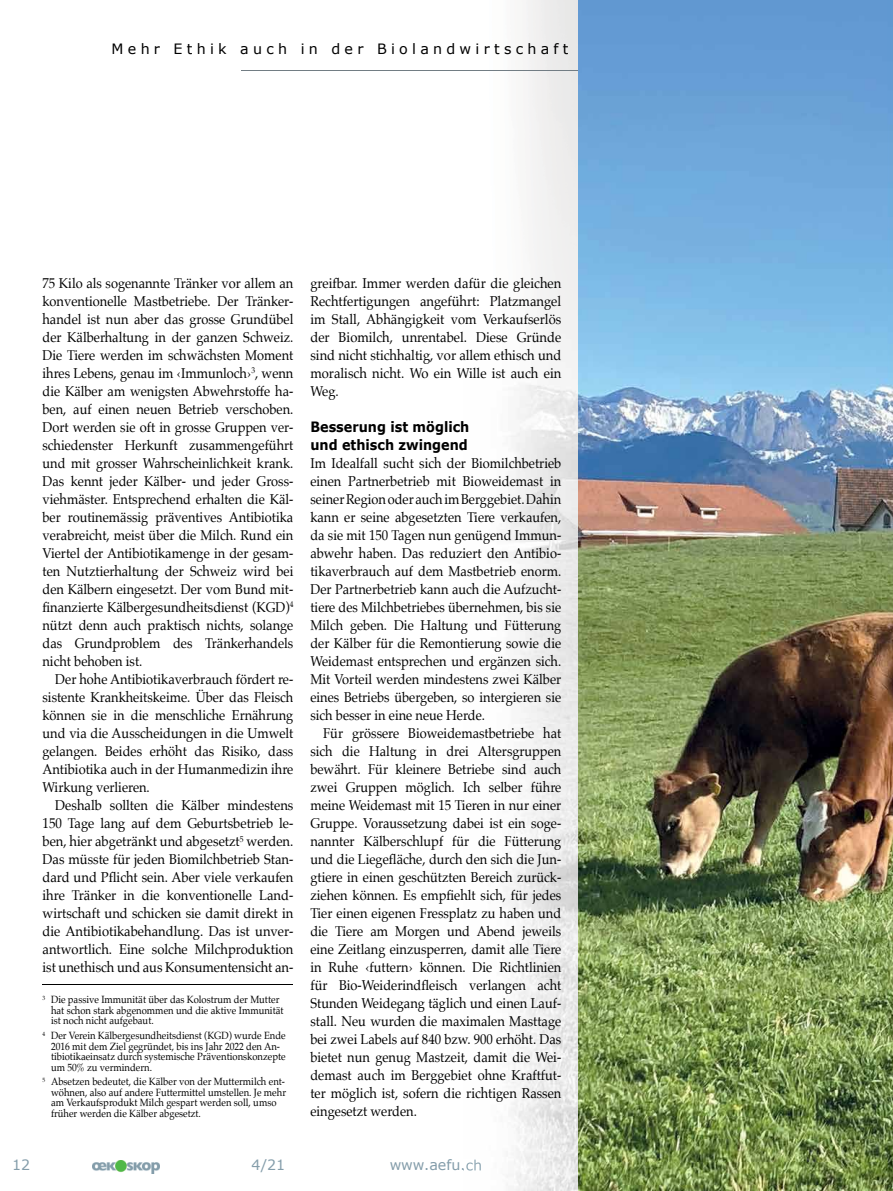
<style>
.page{position:relative;width:893px;height:1191px;background:#fff}
.page>*{position:absolute;margin:0;border:0;box-sizing:border-box;transform-origin:0 0}
.t1{font:14.25px/18px "Palatino";color:#000;text-align:justify;scale:.9 1}
.t2{font:14.25px/18px "Palatino";color:#000;text-align:justify;scale:.91 1}
.t3{font:700 14.25px/18px "Verdana";color:#000;scale:.9 1}
.t4{font:14.25px "Verdana";letter-spacing:.3em;color:#000}
.t5{font:14.25px "Verdana";color:#849daa}
.t6{font:10.5px/10.5px "Palatino";color:#000;scale:.9 1}
</style>
<div class="page">
<img style="left:92px;top:1160px;width:67px;height:13px">
<img style="left:463px;top:0;width:115px;height:1191px">
<img style="left:463px;top:1159px;width:18px;height:11px">
<hr style="left:241px;top:70px;width:586px;height:1px;background:#727d84">
<hr style="left:43px;top:983px;width:250px;height:1px;background:#000">
<img style="left:578px;top:0;width:315px;height:1191px">
<p class="t4" style="left:112px;top:40px;width:458px">Mehr Ethik auch in der Biolandwirtschaft</p>
<p class="t1" style="left:43px;top:274px;width:280px">75 Kilo als sogenannte Tränker vor allem an konventionelle Mastbetriebe. Der Tränker&shy;handel ist nun aber das grosse Grundübel der Kälberhaltung in der ganzen Schweiz.<br>Die Tiere werden im schwächsten Moment ihres Lebens, genau im ‹Immunloch›<sup>3</sup>, wenn die Kälber am wenigsten Abwehrstoffe ha&shy;ben, auf einen neuen Betrieb verschoben.<br>Dort werden sie oft in grosse Gruppen ver&shy;schiedenster Herkunft zusammengeführt und mit grosser Wahrscheinlichkeit krank.<br>Das kennt jeder Kälber- und jeder Gross&shy;viehmäster. Entsprechend erhalten die Käl&shy;ber routinemässig präventives Antibiotika verabreicht, meist über die Milch. Rund ein Viertel der Antibiotikamenge in der gesam&shy;ten Nutztierhaltung der Schweiz wird bei den Kälbern eingesetzt. Der vom Bund mit&shy;finanzierte Kälbergesundheitsdienst (KGD)<sup>4 </sup>nützt denn auch praktisch nichts, solange das Grundproblem des Tränkerhandels nicht behoben ist.</p>
<p class="t1" style="left:43px;top:670px;width:280px;text-indent:13px">Der hohe Antibiotikaverbrauch fördert re&shy;sistente Krankheitskeime. Über das Fleisch können sie in die menschliche Ernährung und via die Ausscheidungen in die Umwelt gelangen. Beides erhöht das Risiko, dass Antibiotika auch in der Humanmedizin ihre Wirkung verlieren.</p>
<p class="t2" style="left:43px;top:796px;width:277px;text-indent:13px">Deshalb sollten die Kälber mindestens 150 Tage lang auf dem Geburtsbetrieb le&shy;ben, hier abgetränkt und abgesetzt<sup>5</sup> werden.<br>Das müsste für jeden Biomilchbetrieb Stan&shy;dard und Pflicht sein. Aber viele verkaufen ihre Tränker in die konventionelle Land&shy;wirtschaft und schicken sie damit direkt in die Antibiotikabehandlung. Das ist unver&shy;antwortlich. Eine solche Milchproduktion ist unethisch und aus Konsumentensicht an-</p>
<p class="t6" style="left:51px;top:994px;width:260px;text-indent:-9px"><sup>3</sup> Die passive Immunität über das Kolostrum der Mutter hat schon stark abgenommen und die aktive Immunität ist noch nicht aufgebaut.</p>
<p class="t6" style="left:51px;top:1030px;width:262px;text-indent:-9px"><sup>4</sup> Der Verein Kälbergesundheitsdienst (KGD) wurde Ende 2016 mit dem Ziel gegründet, bis ins Jahr 2022 den An&shy;tibiotikaeinsatz durch systemische Präventionskonzepte um 50% zu vermindern.</p>
<p class="t6" style="left:51px;top:1076px;width:263px;text-indent:-9px"><sup>5</sup> Absetzen bedeutet, die Kälber von der Muttermilch ent&shy;wöhnen, also auf andere Futtermittel umstellen. Je mehr am Verkaufsprodukt Milch gespart werden soll, umso früher werden die Kälber abgesetzt.</p>
<p class="t2" style="left:310px;top:274px;width:277px">greifbar. Immer werden dafür die gleichen Rechtfertigungen angeführt: Platzmangel im Stall, Abhängigkeit vom Verkaufserlös der Biomilch, unrentabel. Diese Gründe sind nicht stichhaltig, vor allem ethisch und mo ralisch nicht. Wo ein Wille ist auch ein Weg.</p>
<p class="t3" style="left:310px;top:418px;width:178px">Besserung ist möglich und ethisch zwingend</p>
<p class="t1" style="left:310px;top:454px;width:280px">Im Idealfall sucht sich der Biomilchbetrieb einen Partnerbetrieb mit Bioweidemast in seiner Region oder auch im Berggebiet. Dahin kann er seine abgesetzten Tiere verkaufen, da sie mit 150 Tagen nun genügend Immun&shy;abwehr haben. Das reduziert den Antibio&shy;tikaverbrauch auf dem Mastbetrieb enorm.<br>Der Partnerbetrieb kann auch die Aufzucht&shy;tiere des Milchbetriebes übernehmen, bis sie Milch geben. Die Haltung und Fütterung der Kälber für die Remontierung sowie die Weidemast entsprechen und ergänzen sich.<br>Mit Vorteil werden mindestens zwei Kälber eines Betriebs übergeben, so intergieren sie sich besser in eine neue Herde.</p>
<p class="t1" style="left:310px;top:724px;width:280px;text-indent:13px">Für grössere Bioweidemastbetriebe hat sich die Haltung in drei Altersgruppen bewährt. Für kleinere Betriebe sind auch zwei Gruppen möglich. Ich selber führe meine Weidemast mit 15 Tieren in nur einer Gruppe. Voraussetzung dabei ist ein soge&shy;nannter Kälberschlupf für die Fütterung und die Liegefläche, durch den sich die Jun&shy;gtiere in einen geschützten Bereich zurück&shy;ziehen können. Es empfiehlt sich, für jedes Tier einen eigenen Fressplatz zu haben und die Tiere am Morgen und Abend jeweils eine Zeitlang einzusperren, damit alle Tiere in Ruhe ‹futtern› können. Die Richtlinien für Bio-Weiderindfleisch verlangen acht Stunden Weidegang täglich und einen Lauf&shy;stall. Neu wurden die maximalen Masttage bei zwei Labels auf 840 bzw. 900 erhöht. Das bietet nun genug Mastzeit, damit die Wei&shy;demast auch im Berggebiet ohne Kraftfut&shy;ter möglich ist, sofern die richtigen Rassen eingesetzt werden.</p>
<p class="t5" style="left:12px;top:1156px;width:20px">12</p>
<p class="t5" style="left:252px;top:1156px;width:35px">4/21</p>
<p class="t5" style="left:390px;top:1156px;width:94px">www.aefu.ch</p>
</div>
